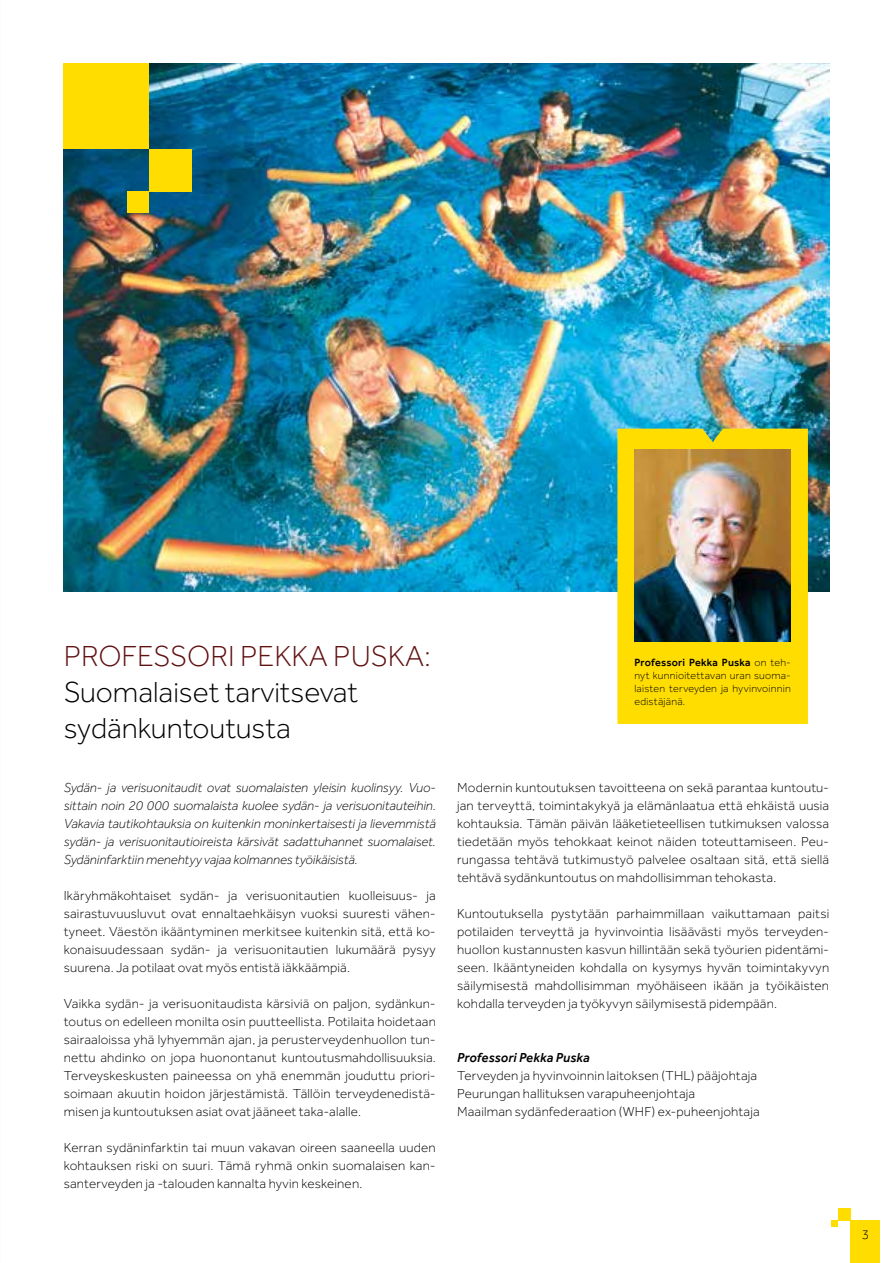
<style>
.page{position:relative;width:893px;height:1263px;background:#fff}
.page>*{position:absolute;margin:0;border:0;box-sizing:border-box;transform-origin:0 0}
.t1{font:300 30px/36px "Effra";color:#000}
.t2{font:300 30px "Effra";color:#611112}
.t3{font:300 13.5px/18px "Effra";letter-spacing:.015em;color:#000;text-align:justify}
.t4{font:italic 300 13.5px/18px "Effra";color:#000;text-align:justify}
.t5{font:italic 500 13.5px "Effra";letter-spacing:.01em;color:#000}
.t6{font:300 10.8px/12.9px "Effra";letter-spacing:.02em;color:#000;text-align:justify}
.s1{font-weight:500}
</style>
<div class="page">
<div style="left:850px;top:1220px;width:30px;height:43px;background:#fd0"></div>
<div style="left:838px;top:1208px;width:12px;height:12px;background:#fd0"></div>
<div style="left:831px;top:1220px;width:7px;height:7px;background:#fd0"></div>
<img style="left:64px;top:64px;width:765px;height:527px">
<div style="left:64px;top:64px;width:85px;height:85px;background:#fd0"></div>
<div style="left:149px;top:149px;width:42px;height:42px;background:#fd0"></div>
<div style="left:128px;top:191px;width:21px;height:22px;background:#fd0"></div>
<div style="left:617px;top:429px;width:191px;height:295px;background:#fd0"></div>
<img style="left:634px;top:449px;width:157px;height:192px">
<h1 class="t2" style="left:64px;top:639px;width:368px">PROFESSORI PEKKA PUSKA:</h1>
<h1 class="t1" style="left:64px;top:674px;width:296px">Suomalaiset tarvitsevat sydänkuntoutusta</h1>
<p class="t4" style="left:64px;top:778px;width:374px">Sydän- ja verisuonitaudit ovat suomalaisten yleisin kuolinsyy. Vuo&shy;sittain noin 20 000 suomalaista kuolee sydän- ja verisuonitauteihin.<br>Vakavia tautikohtauksia on kuitenkin moninkertaisesti ja lievemmistä sydän- ja verisuonitautioireista kärsivät sadattuhannet suomalaiset.<br>Sydäninfarktiin menehtyy vajaa kolmannes työikäisistä.</p>
<p class="t3" style="left:64px;top:886px;width:374px">Ikäryhmäkohtaiset sydän- ja verisuonitautien kuolleisuus- ja sairastuvuusluvut ovat ennaltaehkäisyn vuoksi suuresti vähen&shy;tyneet. Väestön ikääntyminen merkitsee kuitenkin sitä, että ko&shy;konaisuudessaan sydän- ja verisuonitautien lukumäärä pysyy suurena. Ja potilaat ovat myös entistä iäkkäämpiä.</p>
<p class="t3" style="left:64px;top:994px;width:374px">Vaikka sydän- ja verisuonitaudista kärsiviä on paljon, sydänkun&shy;toutus on edelleen monilta osin puutteellista. Potilaita hoidetaan sairaaloissa yhä lyhyemmän ajan, ja perusterveydenhuollon tun&shy;nettu ahdinko on jopa huonontanut kuntoutusmahdollisuuksia.<br>Terveyskeskusten paineessa on yhä enemmän jouduttu priori&shy;soimaan akuutin hoidon järjestämistä. Tällöin terveydenedistä&shy;misen ja kuntoutuksen asiat ovat jääneet taka-alalle.</p>
<p class="t3" style="left:64px;top:1138px;width:374px">Kerran sydäninfarktin tai muun vakavan oireen saaneella uuden kohtauksen riski on suuri. Tämä ryhmä onkin suomalaisen kan&shy;santerveyden ja -talouden kannalta hyvin keskeinen.</p>
<p class="t6" style="left:634px;top:656px;width:158px"><span class="s1">Professori Pekka Puska</span> on teh&shy;nyt kunnioitettavan uran suoma&shy;laisten terveyden ja hyvinvoinnin edistäjänä.</p>
<p class="t3" style="left:457px;top:778px;width:374px">Modernin kuntoutuksen tavoitteena on sekä parantaa kuntoutu&shy;jan terveyttä, toimintakykyä ja elämänlaatua että ehkäistä uusia kohtauksia. Tämän päivän lääketieteellisen tutkimuksen valossa tiedetään myös tehokkaat keinot näiden toteuttamiseen. Peu&shy;rungassa tehtävä tutkimustyö palvelee osaltaan sitä, että siellä tehtävä sydänkuntoutus on mahdollisimman tehokasta.</p>
<p class="t3" style="left:457px;top:904px;width:374px">Kuntoutuksella pystytään parhaimmillaan vaikuttamaan paitsi potilaiden terveyttä ja hyvinvointia lisäävästi myös terveyden&shy;huollon kustannusten kasvun hillintään sekä työurien pidentämi&shy;seen. Ikääntyneiden kohdalla on kysymys hyvän toimintakyvyn säilymisestä mahdollisimman myöhäiseen ikään ja työikäisten kohdalla terveyden ja työkyvyn säilymisestä pidempään.</p>
<p class="t5" style="left:457px;top:1049px;width:134px">Professori Pekka Puska</p>
<p class="t3" style="left:457px;top:1066px;width:304px;text-align:left">Terveyden ja hyvinvoinnin laitoksen (THL) pääjohtaja<br>Peurungan hallituksen varapuheenjohtaja<br>Maailman sydänfederaation (WHF) ex-puheenjohtaja</p>
<p class="t3" style="left:862px;top:1225px;width:9px">3</p>
</div>
